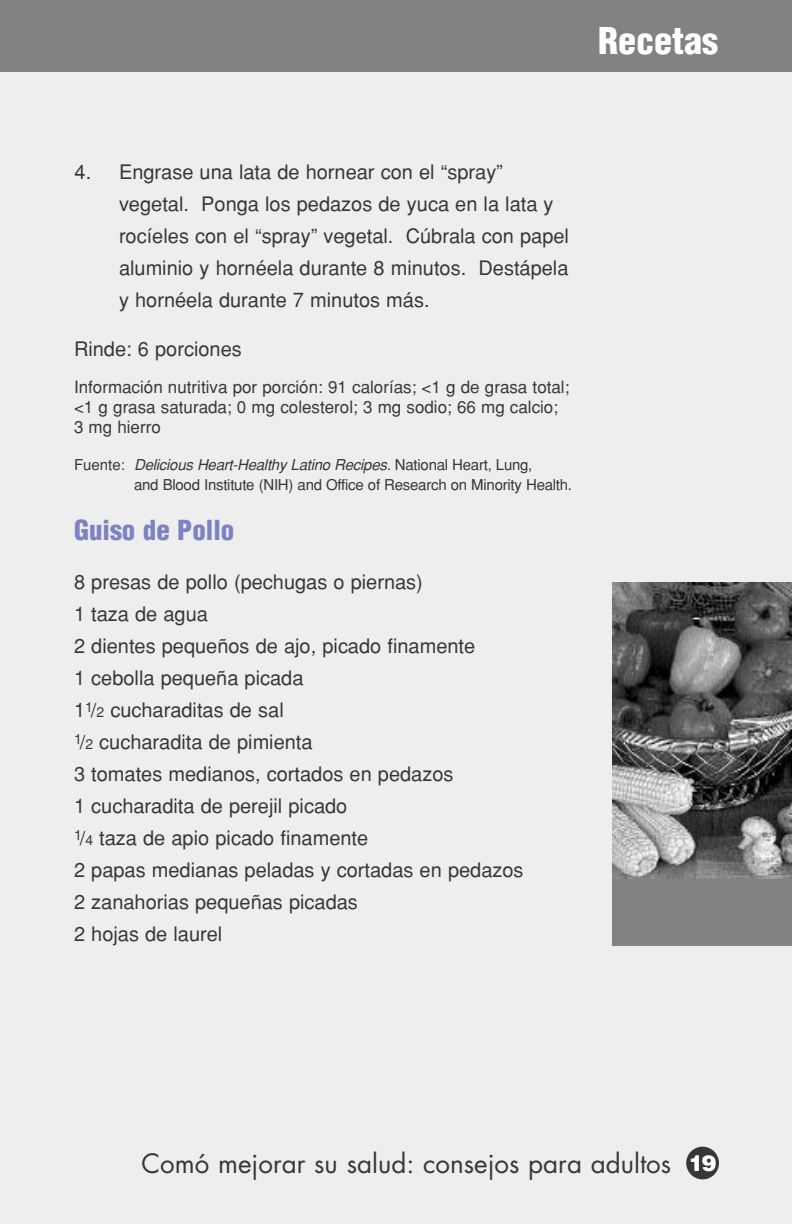
<style>
.page{position:relative;width:792px;height:1224px;background:#eee}
.page>*{position:absolute;margin:0;border:0;box-sizing:border-box;transform-origin:0 0}
.t1{font:900 condensed 36px "Helvetica";color:#fff}
.t2{font:900 condensed 27px "Helvetica";color:#7d83c2}
.t3{font:26px "Futura";color:#353739}
.t4{font:20px/32px "Helvetica";color:#353739}
.t5{font:17px/20px "Helvetica";color:#353739}
.t6{font:15px/20px "Helvetica";letter-spacing:-.015em;color:#353739}
.s1{font-style:italic}
.s2{font-size:14px}
.s3{font-family:"Helvetica";font-weight:900;font-size:22px;color:#fff}
</style>
<div class="page">
<div style="left:612px;top:869px;width:180px;height:77px;background:#818284"></div>
<div style="left:0;top:0;width:792px;height:72px;background:#818284"></div>
<div style="left:686px;top:1147px;width:33px;height:32px;background:#353739;border-radius:50%"></div>
<img style="left:612px;top:583px;width:180px;height:295px">
<h1 class="t1" style="left:598px;top:29px;width:121px">Recetas</h1>
<p class="t4" style="left:119px;top:158px;width:452px;text-indent:-44px">4. Engrase una lata de hornear con el “spray” vegetal. Ponga los pedazos de yuca en la lata y rocíeles con el “spray” vegetal. Cúbrala con papel aluminio y hornéela durante 8 minutos. Destápela y hornéela durante 7 minutos más.</p>
<p class="t4" style="left:74px;top:335px;width:169px">Rinde: 6 porciones</p>
<p class="t5" style="left:74px;top:379px;width:497px">Información nutritiva por porción: 91 calorías; &lt;1 g de grasa total; &lt;1 g grasa saturada; 0 mg colesterol; 3 mg sodio; 66 mg calcio;<br>3 mg hierro</p>
<p class="t6" style="left:134px;top:457px;width:440px;text-indent:-60px">Fuente: <span class="s1">Delicious Heart-Healthy Latino Recipes.</span> National Heart, Lung,<br>and Blood Institute (NIH) and Office of Research on Minority Health.</p>
<h2 class="t2" style="left:74px;top:520px;width:162px">Guiso de Pollo</h2>
<p class="t4" style="left:74px;top:568px;width:451px">8 presas de pollo (pechugas o piernas)<br>1 taza de agua<br>2 dientes pequeños de ajo, picado finamente<br>1 cebolla pequeña picada<br>1<sup>1</sup>/<span class="s2">2</span> cucharaditas de sal<br><sup>1</sup>/<span class="s2">2</span> cucharadita de pimienta<br>3 tomates medianos, cortados en pedazos<br>1 cucharadita de perejil picado<br><sup>1</sup>/<span class="s2">4</span> taza de apio picado finamente<br>2 papas medianas peladas y cortadas en pedazos<br>2 zanahorias pequeñas picadas<br>2 hojas de laurel</p>
<h3 class="t3" style="left:142px;top:1151px;width:576px">Comó mejorar su salud: consejos para adultos <span class="s3">19</span></h3>
</div>
